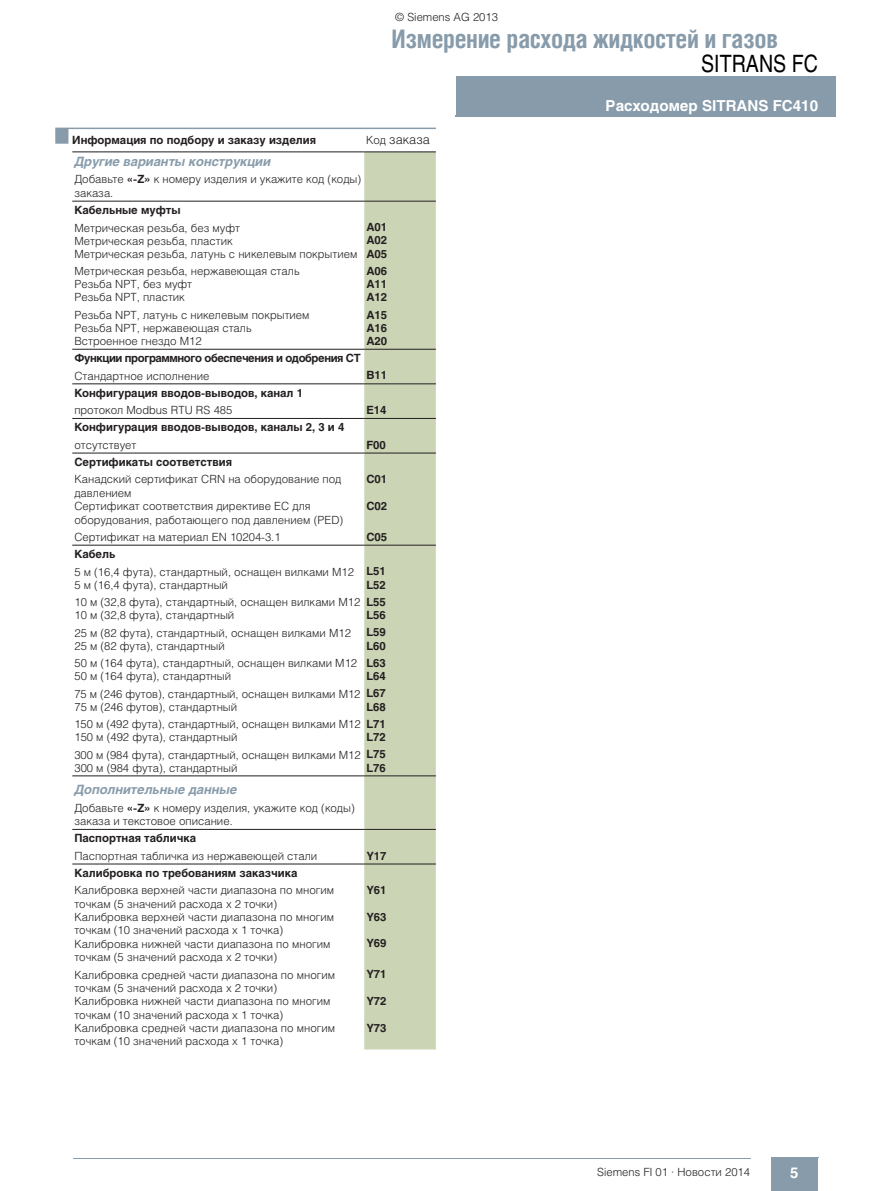
<style>
.page{position:relative;width:893px;height:1191px;background:#fff}
.page>*{position:absolute;margin:0;border:0;box-sizing:border-box;transform-origin:0 0}
.t1{font:700 25.5px "Helios Cond";letter-spacing:-.015em;color:#879baa}
.t2{font:24px "Helv S Nar Reg";color:#000}
.t3{font:700 15px "Helios";color:#fff}
.t4{font:700 15px "Helvetica";color:#fff}
.t5{font:italic 700 12.75px "Helios";color:#879baa}
.t6{font:300 12.75px "Helios";color:#231f20}
.t7{font:300 11.25px/13.5px "Helios";color:#231f20}
.t8{font:700 11.25px "Helios";color:#231f20}
.t9{font:700 11.25px "Helios";letter-spacing:-.035em;color:#231f20}
.t10{font:300 11.25px "Helvetica";color:#231f20}
.s1{font-size:11.25px}
.s2{font-weight:700}
</style>
<div class="page">
<div style="left:456px;top:77px;width:379px;height:39px;background:#879baa"></div>
<hr style="left:834px;top:77px;width:2px;height:39px;background:#879baa">
<div style="left:771px;top:1157px;width:47px;height:34px;background:#879baa"></div>
<hr style="left:818px;top:1157px;width:1px;height:34px;background:#879baa">
<hr style="left:74px;top:1157px;width:676px;height:1px;background:#879baa">
<hr style="left:55px;top:128px;width:381px;height:1px;background:#879baa">
<div style="left:55px;top:129px;width:13px;height:15px;background:#879baa"></div>
<div style="left:364px;top:153px;width:72px;height:896px;background:#cbd4b5"></div>
<hr style="left:72px;top:152px;width:292px;height:1px;background:#231f20">
<hr style="left:364px;top:152px;width:72px;height:1px;background:#231f20">
<hr style="left:72px;top:201px;width:292px;height:1px;background:#231f20">
<hr style="left:364px;top:201px;width:72px;height:1px;background:#231f20">
<hr style="left:72px;top:349px;width:292px;height:1px;background:#231f20">
<hr style="left:364px;top:349px;width:72px;height:1px;background:#231f20">
<hr style="left:72px;top:383px;width:292px;height:1px;background:#231f20">
<hr style="left:364px;top:383px;width:72px;height:1px;background:#231f20">
<hr style="left:72px;top:418px;width:292px;height:1px;background:#231f20">
<hr style="left:364px;top:418px;width:72px;height:1px;background:#231f20">
<hr style="left:72px;top:453px;width:292px;height:1px;background:#231f20">
<hr style="left:364px;top:453px;width:72px;height:1px;background:#231f20">
<hr style="left:72px;top:545px;width:292px;height:1px;background:#231f20">
<hr style="left:364px;top:545px;width:72px;height:1px;background:#231f20">
<hr style="left:72px;top:775px;width:292px;height:1px;background:#231f20">
<hr style="left:364px;top:775px;width:72px;height:1px;background:#231f20">
<hr style="left:72px;top:829px;width:292px;height:1px;background:#231f20">
<hr style="left:364px;top:829px;width:72px;height:1px;background:#231f20">
<hr style="left:72px;top:863px;width:292px;height:1px;background:#231f20">
<hr style="left:364px;top:863px;width:72px;height:1px;background:#231f20">
<p class="t10" style="left:395px;top:10px;width:104px">© Siemens AG 2013</p>
<h1 class="t1" style="left:392px;top:24px;width:388px">Измерение расхода жидкостей и газов</h1>
<h2 class="t2" style="left:701px;top:50px;width:119px">SITRANS FC</h2>
<p class="t8" style="left:72px;top:133px;width:245px">Информация по подбору и заказу изделия</p>
<p class="t6" style="left:366px;top:131px;width:65px"><span class="s1">Код</span> заказа</p>
<p class="t5" style="left:74px;top:154px;width:198px">Другие варианты конструкции</p>
<p class="t7" style="left:74px;top:172px;width:288px">Добавьте <span class="s2">«-Z»</span> к номеру изделия и укажите код (коды) заказа.</p>
<p class="t8" style="left:74px;top:204px;width:108px">Кабельные муфты</p>
<p class="t7" style="left:74px;top:221px;width:167px">Метрическая резьба, без муфт</p>
<p class="t8" style="left:366px;top:221px;width:22px">A01</p>
<p class="t7" style="left:74px;top:234px;width:160px">Метрическая резьба, пластик</p>
<p class="t7" style="left:74px;top:234px;width:314px;text-align:right"><span class="s2">A02<br></span>Метрическая резьба, латунь с никелевым покрытием <span class="s2">A05</span></p>
<p class="t7" style="left:74px;top:264px;width:227px">Метрическая резьба, нержавеющая сталь</p>
<p class="t8" style="left:366px;top:264px;width:22px">A06</p>
<p class="t7" style="left:74px;top:277px;width:119px">Резьба NPT, без муфт</p>
<p class="t8" style="left:366px;top:277px;width:22px">A11</p>
<p class="t7" style="left:74px;top:290px;width:112px">Резьба NPT, пластик</p>
<p class="t8" style="left:366px;top:291px;width:22px">A12</p>
<p class="t7" style="left:74px;top:308px;width:237px">Резьба NPT, латунь с никелевым покрытием</p>
<p class="t8" style="left:366px;top:308px;width:22px">A15</p>
<p class="t7" style="left:74px;top:321px;width:179px">Резьба NPT, нержавеющая сталь</p>
<p class="t8" style="left:366px;top:321px;width:22px">A16</p>
<p class="t7" style="left:74px;top:334px;width:129px">Встроенное гнездо M12</p>
<p class="t8" style="left:366px;top:334px;width:22px">A20</p>
<p class="t9" style="left:74px;top:352px;width:288px">Функции программного обеспечения и одобрения CT</p>
<p class="t7" style="left:74px;top:369px;width:137px">Стандартное исполнение</p>
<p class="t8" style="left:366px;top:369px;width:22px">B11</p>
<p class="t8" style="left:74px;top:386px;width:230px">Конфигурация вводов-выводов, канал 1</p>
<p class="t7" style="left:74px;top:403px;width:160px">протокол Modbus RTU RS 485</p>
<p class="t8" style="left:366px;top:403px;width:22px">E14</p>
<p class="t8" style="left:74px;top:421px;width:271px">Конфигурация вводов-выводов, каналы 2, 3 и 4</p>
<p class="t7" style="left:74px;top:438px;width:64px">отсутствует</p>
<p class="t8" style="left:366px;top:438px;width:21px">F00</p>
<p class="t8" style="left:74px;top:455px;width:159px">Сертификаты соответствия</p>
<p class="t7" style="left:74px;top:472px;width:268px">Канадский сертификат CRN на оборудование под давлением</p>
<p class="t8" style="left:366px;top:473px;width:22px">C01</p>
<p class="t7" style="left:74px;top:499px;width:270px">Сертификат соответствия директиве ЕС для оборудования, работающего под давлением (PED)</p>
<p class="t8" style="left:366px;top:499px;width:22px">C02</p>
<p class="t7" style="left:74px;top:530px;width:208px">Сертификат на материал EN 10204-3.1</p>
<p class="t8" style="left:366px;top:530px;width:22px">C05</p>
<p class="t7" style="left:74px;top:545px;width:313px;line-height:17.4px"><span class="s2">Кабель<br></span>5 м (16,4 фута), стандартный, оснащен вилками M12 <span class="s2">L51</span></p>
<p class="t7" style="left:74px;top:578px;width:155px">5 м (16,4 фута), стандартный</p>
<p class="t7" style="left:74px;top:575px;width:313px;line-height:17.5px;text-align:right"><span class="s2">L52<br></span>10 м (32,8 фута), стандартный, оснащен вилками M12 <span class="s2">L55</span></p>
<p class="t7" style="left:74px;top:608px;width:161px">10 м (32,8 фута), стандартный</p>
<p class="t8" style="left:366px;top:608px;width:21px">L56</p>
<p class="t7" style="left:74px;top:625px;width:278px">25 м (82 фута), стандартный, оснащен вилками M12</p>
<p class="t8" style="left:366px;top:626px;width:21px">L59</p>
<p class="t7" style="left:74px;top:638px;width:152px">25 м (82 фута), стандартный</p>
<p class="t7" style="left:74px;top:636px;width:313px;line-height:17.5px;text-align:right"><span class="s2">L60<br></span>50 м (164 фута), стандартный, оснащен вилками M12 <span class="s2">L63</span></p>
<p class="t7" style="left:74px;top:669px;width:158px">50 м (164 фута), стандартный</p>
<p class="t7" style="left:74px;top:667px;width:313px;line-height:17.5px;text-align:right"><span class="s2">L64<br></span>75 м (246 футов), стандартный, оснащен вилками M12 <span class="s2">L67</span></p>
<p class="t7" style="left:74px;top:699px;width:164px">75 м (246 футов), стандартный</p>
<p class="t7" style="left:74px;top:697px;width:313px;line-height:17.5px;text-align:right"><span class="s2">L68<br></span>150 м (492 фута), стандартный, оснащен вилками M12 <span class="s2">L71</span></p>
<p class="t7" style="left:74px;top:730px;width:164px">150 м (492 фута), стандартный</p>
<p class="t7" style="left:74px;top:728px;width:313px;line-height:17.5px;text-align:right"><span class="s2">L72<br></span>300 м (984 фута), стандартный, оснащен вилками M12 <span class="s2">L75</span></p>
<p class="t7" style="left:74px;top:760px;width:164px">300 м (984 фута), стандартный</p>
<p class="t8" style="left:366px;top:761px;width:21px">L76</p>
<p class="t5" style="left:74px;top:782px;width:164px">Дополнительные данные</p>
<p class="t7" style="left:74px;top:800px;width:282px">Добавьте <span class="s2">«-Z»</span> к номеру изделия, укажите код (коды) заказа и текстовое описание.</p>
<p class="t8" style="left:74px;top:832px;width:123px">Паспортная табличка</p>
<p class="t7" style="left:74px;top:849px;width:244px">Паспортная табличка из нержавеющей стали</p>
<p class="t8" style="left:366px;top:849px;width:22px">Y17</p>
<p class="t8" style="left:74px;top:866px;width:225px">Калибровка по требованиям заказчика</p>
<p class="t7" style="left:74px;top:883px;width:261px">Калибровка верхней части диапазона по многим точкам (5 значений расхода x 2 точки)</p>
<p class="t8" style="left:366px;top:883px;width:22px">Y61</p>
<p class="t7" style="left:74px;top:910px;width:261px">Калибровка верхней части диапазона по многим точкам (10 значений расхода x 1 точка)</p>
<p class="t8" style="left:366px;top:910px;width:22px">Y63</p>
<p class="t7" style="left:74px;top:936px;width:257px">Калибровка нижней части диапазона по многим точкам (5 значений расхода x 2 точки)</p>
<p class="t8" style="left:366px;top:937px;width:22px">Y69</p>
<p class="t7" style="left:74px;top:967px;width:262px">Калибровка средней части диапазона по многим точкам (5 значений расхода x 2 точки)</p>
<p class="t8" style="left:366px;top:967px;width:22px">Y71</p>
<p class="t7" style="left:74px;top:994px;width:257px">Калибровка нижней части диапазона по многим точкам (10 значений расхода x 1 точка)</p>
<p class="t8" style="left:366px;top:994px;width:22px">Y72</p>
<p class="t7" style="left:74px;top:1020px;width:262px">Калибровка средней части диапазона по многим точкам (10 значений расхода x 1 точка)</p>
<p class="t8" style="left:366px;top:1021px;width:22px">Y73</p>
<h3 class="t3" style="left:606px;top:97px;width:214px">Расходомер SITRANS FC410</h3>
<p class="t7" style="left:597px;top:1165px;width:155px">Siemens FI 01 · Новости 2014</p>
<h3 class="t4" style="left:790px;top:1164px;width:10px">5</h3>
</div>
